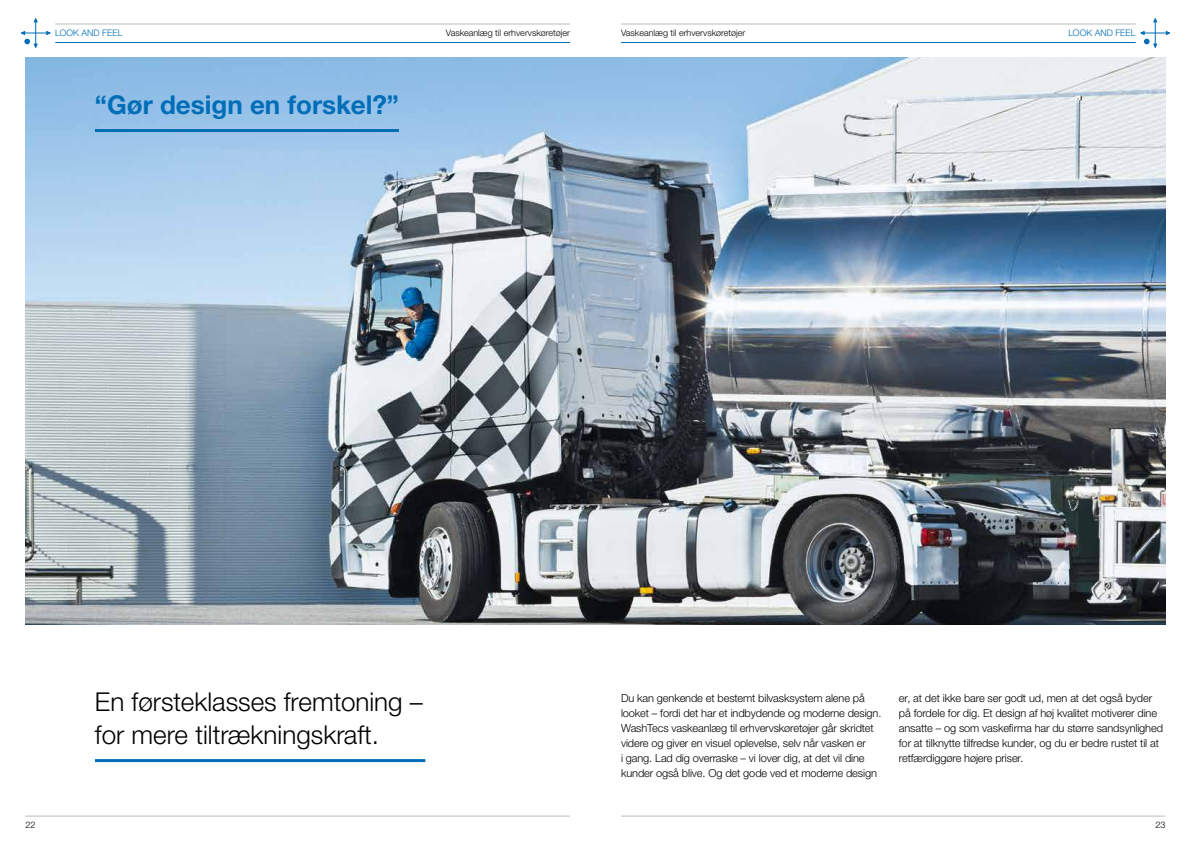
<style>
.page{position:relative;width:1191px;height:842px;background:#fff}
.page>*{position:absolute;margin:0;border:0;box-sizing:border-box;transform-origin:0 0}
.t1{font:300 26px/33px "Helvetica Neue LTW1 G";color:#000}
.t2{font:700 26px "Helvetica Neue LTW1 G";color:#006eb7}
.t3{font:300 11px/15px "Helvetica Neue LTW1 G";letter-spacing:-.01em;color:#000}
.t4{font:300 9px "Helvetica Neue LTW1 G";color:#000}
.t5{font:300 9px "Helvetica Neue LTW1 G";color:#006eb7}
</style>
<div class="page">
<hr style="left:55px;top:42px;width:515px;height:1px;background:#006eb7">
<hr style="left:621px;top:42px;width:514px;height:1px;background:#006eb7">
<hr style="left:55px;top:24px;width:515px;height:1px;background:#bbbcbd">
<hr style="left:621px;top:24px;width:514px;height:1px;background:#bbbcbd">
<svg style="left:21px;top:18px;width:30px;height:30px"></svg>
<svg style="left:1140px;top:18px;width:30px;height:30px"></svg>
<hr style="left:621px;top:816px;width:544px;height:1px;background:#bbbcbd">
<hr style="left:26px;top:816px;width:544px;height:1px;background:#bbbcbd">
<img style="left:26px;top:57px;width:1139px;height:567px">
<hr style="left:95px;top:129px;width:304px;height:3px;background:#006eb7">
<hr style="left:95px;top:759px;width:330px;height:3px;background:#006eb7">
<p class="t5" style="left:55px;top:27px;width:69px">LOOK AND FEEL</p>
<p class="t4" style="left:446px;top:27px;width:126px">Vaskeanlæg til erhvervskøretøjer</p>
<p class="t4" style="left:621px;top:27px;width:126px">Vaskeanlæg til erhvervskøretøjer</p>
<p class="t5" style="left:1068px;top:27px;width:69px">LOOK AND FEEL</p>
<h1 class="t2" style="left:95px;top:89px;width:305px">“Gør design en forskel?”</h1>
<h1 class="t1" style="left:95px;top:685px;width:329px">En førsteklasses fremtoning – for mere tiltrækningskraft.</h1>
<p class="t3" style="left:621px;top:691px;width:262px">Du kan genkende et bestemt bilvasksystem alene på looket – fordi det har et indbydende og moderne design.<br>WashTecs vaskeanlæg til erhvervskøretøjer går skridtet videre og giver en visuel oplevelse, selv når vasken er<br>i gang. Lad dig overraske – vi lover dig, at det vil dine kunder også blive. Og det gode ved et moderne design</p>
<p class="t3" style="left:899px;top:691px;width:266px">er, at det ikke bare ser godt ud, men at det også byder på fordele for dig. Et design af høj kvalitet motiverer dine ansatte – og som vaskefirma har du større sandsynlighed for at tilknytte tilfredse kunder, og du er bedre rustet til at retfærdiggøre højere priser.</p>
<p class="t4" style="left:26px;top:819px;width:12px">22</p>
<p class="t4" style="left:1155px;top:819px;width:12px">23</p>
</div>
